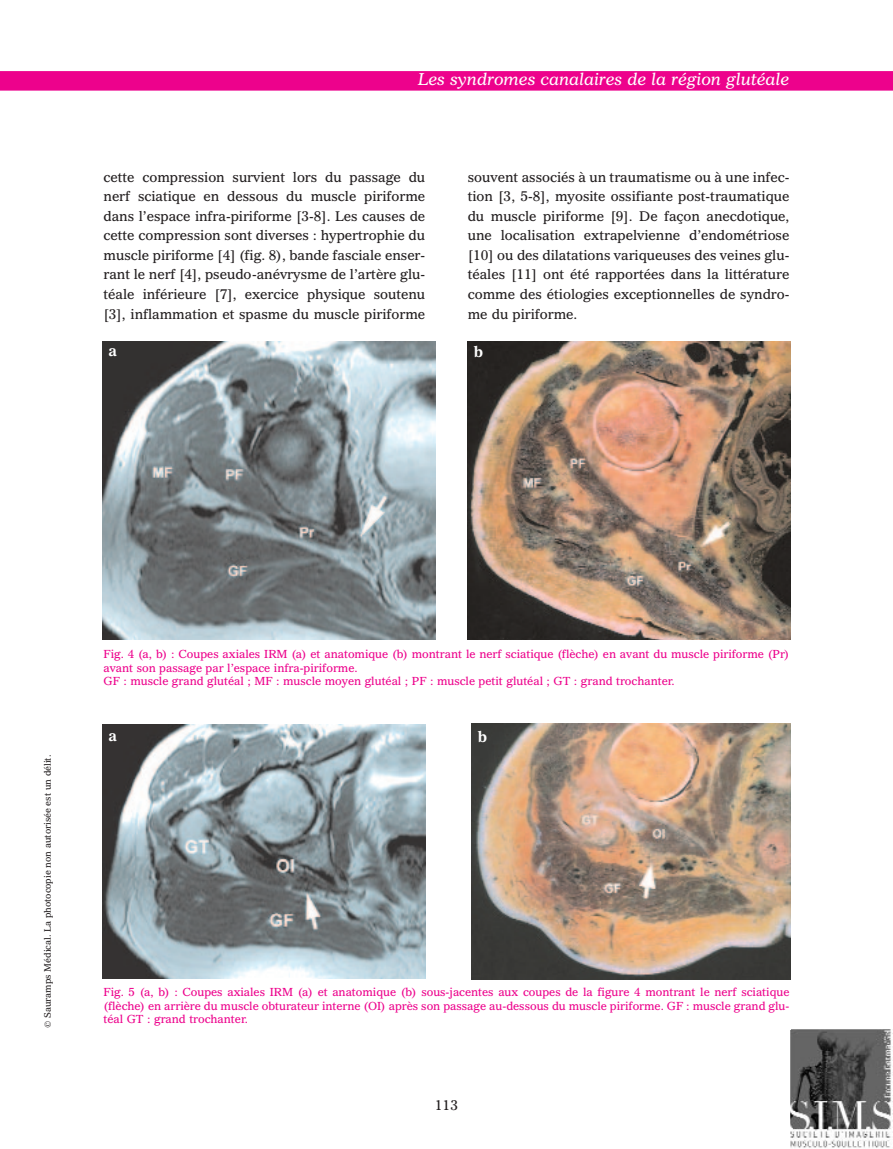
<style>
.page{position:relative;width:893px;height:1149px;background:#fff}
.page>*{position:absolute;margin:0;border:0;box-sizing:border-box;transform-origin:0 0}
.t1{font:italic 16.5px "Imperial BT";color:#fff}
.t2{font:700 15px "Imperial BT";color:#fff}
.t3{font:13.5px/19.5px "Imperial BT";color:#231f20;text-align:justify}
.t4{font:11.25px/13.5px "Imperial BT";color:#ed028c}
.t5{font:9px "Imperial BT";color:#231f20}
</style>
<div class="page">
<img style="left:791px;top:1029px;width:102px;height:119px">
<div style="left:0;top:71px;width:893px;height:20px;background:#ed028c"></div>
<img style="left:102px;top:341px;width:333px;height:298px">
<img style="left:468px;top:341px;width:323px;height:298px">
<img style="left:472px;top:723px;width:319px;height:255px">
<img style="left:102px;top:724px;width:323px;height:254px">
<p class="t1" style="left:418px;top:73px;width:373px">Les syndromes canalaires de la région glutéale</p>
<p class="t3" style="left:104px;top:169px;width:323px">cette compression survient lors du passage du nerf sciatique en dessous du muscle piriforme dans l’espace infra-piriforme [3-8]. Les causes de cette compression sont diverses : hypertrophie du muscle piriforme [4] (fig. 8), bande fasciale enser&shy;rant le nerf [4], pseudo-anévrysme de l’artère glu&shy;téale inférieure [7], exercice physique soutenu [3], inflammation et spasme du muscle piriforme</p>
<p class="t3" style="left:468px;top:169px;width:323px">souvent associés à un traumatisme ou à une infec&shy;tion [3, 5-8], myosite ossifiante post-traumatique du muscle piriforme [9]. De façon anecdotique, une localisation extrapelvienne d’endométriose [10] ou des dilatations variqueuses des veines glu&shy;téales [11] ont été rapportées dans la littérature comme des étiologies exceptionnelles de syndro&shy;me du piriforme.</p>
<p class="t2" style="left:108px;top:344px;width:10px">a</p>
<p class="t2" style="left:474px;top:345px;width:11px">b</p>
<p class="t5" style="left:44px;top:1027px;width:275px;rotate:-90deg">© Sauramps Médical. La photocopie non autorisée est un délit.</p>
<p class="t4" style="left:104px;top:648px;width:687px">Fig. 4 (a, b) : Coupes axiales IRM (a) et anatomique (b) montrant le nerf sciatique (flèche) en avant du muscle piriforme (Pr) avant son passage par l’espace infra-piriforme.<br>GF : muscle grand glutéal ; MF : muscle moyen glutéal ; PF : muscle petit glutéal ; GT : grand trochanter.</p>
<p class="t2" style="left:108px;top:729px;width:10px">a</p>
<p class="t2" style="left:478px;top:730px;width:11px">b</p>
<p class="t4" style="left:104px;top:986px;width:687px;text-align:justify">Fig. 5 (a, b) : Coupes axiales IRM (a) et anatomique (b) sous-jacentes aux coupes de la figure 4 montrant le nerf sciatique (flèche) en arrière du muscle obturateur interne (OI) après son passage au-dessous du muscle piriforme. GF : muscle grand glu&shy;téal GT : grand trochanter.</p>
<p class="t3" style="left:435px;top:1095px;width:25px">113</p>
</div>
